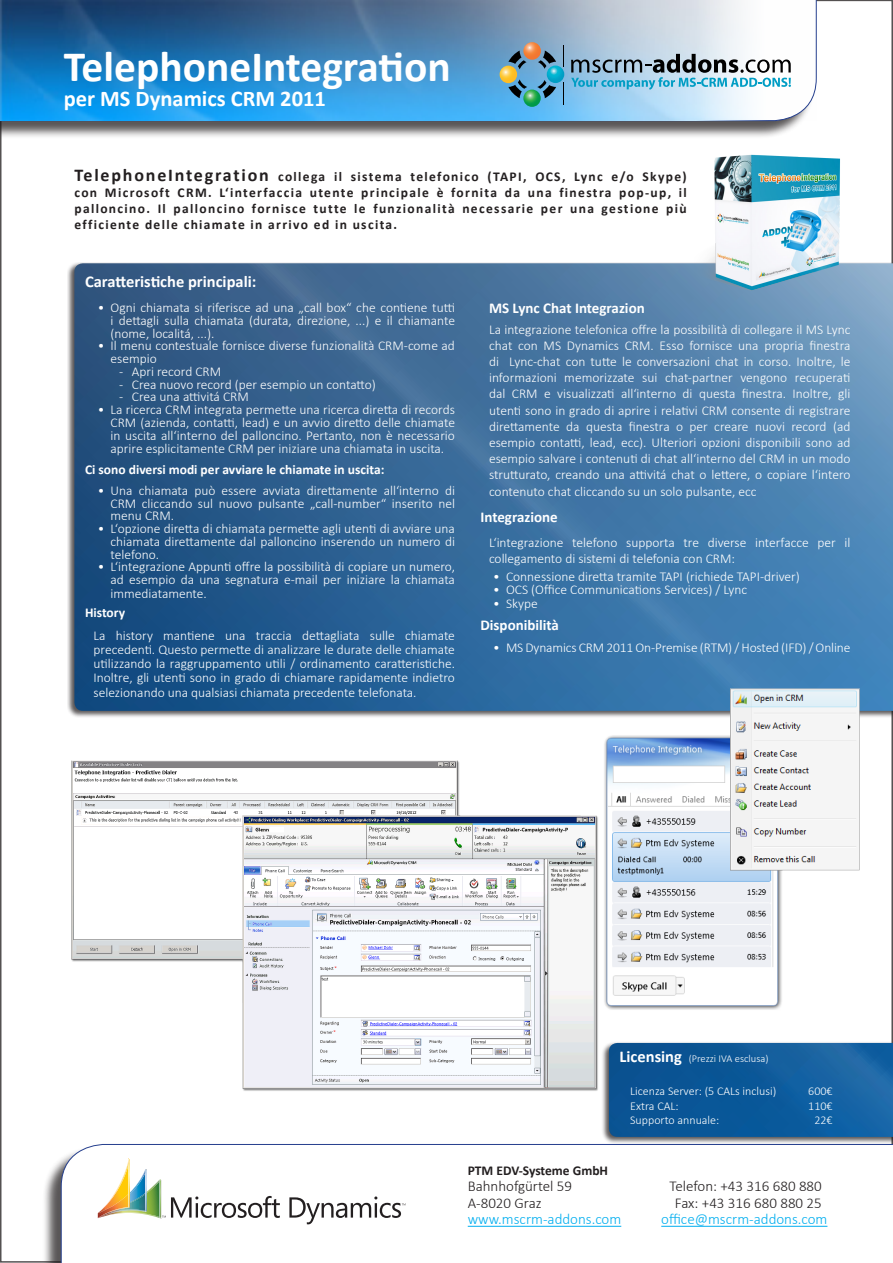
<style>
.page{position:relative;width:893px;height:1263px;background:#fff}
.page>*{position:absolute;margin:0;border:0;box-sizing:border-box;transform-origin:0 0}
.t1{font:700 43.5px "Calibri";color:#fff}
.t2{font:700 22.5px "Calibri";color:#fff}
.Ü{font:700 16.5px "Calibri";color:#fff}
.t3{font:300 15px "Calibri";color:#231f20}
.t4{font:300 15px "Calibri";color:#00aeef}
.Ü-2{font:700 15px "Calibri";color:#fff}
.T{font:700 15px "Calibri";color:#fff}
.T-2{font:300 13.5px/16.2px "Calibri";color:#fff;text-align:justify}
.t5{font:700 13.5px/16.2px "Calibri";letter-spacing:.1em;color:#231f20;text-align:justify}
.Ü-3{font:700 13.5px "Calibri";color:#fff}
.t6{font:700 13.5px "Calibri";color:#231f20}
.t7{font:300 12px "Calibri";color:#fff}
.t8{font:300 10.5px "Calibri";color:#fff}
.s1{font-size:18px}
.s2{font-weight:700;font-size:16.5px}
</style>
<div class="page">
<div style="left:0;top:0;width:814px;height:139px;background:#231f20;opacity:.75"></div>
<img style="left:0;top:1px;width:816px;height:120px">
<svg style="left:571px;top:54px;width:220px;height:36px"></svg>
<svg style="left:563px;top:82px;width:1px;height:22px"></svg>
<svg style="left:563px;top:45px;width:1px;height:22px"></svg>
<svg style="left:537px;top:80px;width:19px;height:18px"></svg>
<svg style="left:508px;top:51px;width:18px;height:18px"></svg>
<svg style="left:508px;top:79px;width:19px;height:19px"></svg>
<svg style="left:538px;top:50px;width:18px;height:19px"></svg>
<svg style="left:523px;top:42px;width:18px;height:18px"></svg>
<svg style="left:547px;top:66px;width:17px;height:17px"></svg>
<svg style="left:523px;top:90px;width:18px;height:17px"></svg>
<svg style="left:500px;top:66px;width:17px;height:17px"></svg>
<div style="left:42px;top:1146px;width:851px;height:117px;background:#231f20;opacity:.75"></div>
<svg style="left:61px;top:1144px;width:832px;height:119px"></svg>
<hr style="left:468px;top:1226px;width:153px;height:1px;background:#00aeef">
<hr style="left:661px;top:1226px;width:166px;height:1px;background:#00aeef">
<svg style="left:289px;top:1196px;width:116px;height:28px"></svg>
<svg style="left:98px;top:1159px;width:182px;height:60px"></svg>
<div style="left:601px;top:1041px;width:292px;height:103px;background:#231f20;opacity:.75"></div>
<img style="left:609px;top:1043px;width:284px;height:94px">
<div style="left:67px;top:262px;width:826px;height:456px;background:#231f20;opacity:.75"></div>
<img style="left:74px;top:263px;width:819px;height:448px">
<img style="left:694px;top:154px;width:154px;height:144px">
<img style="left:71px;top:760px;width:554px;height:337px">
<img style="left:602px;top:686px;width:263px;height:342px">
<p class="t1" style="left:64px;top:39px;width:388px">TelephoneIntegration</p>
<p class="t2" style="left:64px;top:84px;width:264px">per MS Dynamics CRM 2011</p>
<p class="t5" style="left:74px;top:168px;width:614px"><span class="s1">TelephoneIntegration</span> collega il sistema telefonico (TAPI, OCS, Lync e/o Skype) con Microsoft CRM. L‘interfaccia utente principale è fornita da una finestra pop-up, il palloncino. Il palloncino fornisce tutte le funzionalità necessarie per una gestione più efficiente delle chiamate in arrivo ed in uscita.</p>
<p class="Ü" style="left:85px;top:270px;width:173px">Caratteristiche principali:</p>
<p class="T-2" style="left:111px;top:301px;width:346px;line-height:12.8px;text-indent:-13px">• Ogni chiamata si riferisce ad una „call box“ che contiene tutti i dettagli sulla chiamata (durata, direzione, ...) e il chiamante (nome, localitá, ...).</p>
<p class="T-2" style="left:111px;top:339px;width:346px;line-height:12.8px;text-indent:-13px">• Il menu contestuale fornisce diverse funzionalità CRM-come ad esempio</p>
<p class="T-2" style="left:119px;top:363px;width:104px">- Apri record CRM</p>
<p class="T-2" style="left:119px;top:376px;width:258px">- Crea nuovo record (per esempio un contatto)</p>
<p class="T-2" style="left:119px;top:389px;width:131px">- Crea una attivitá CRM</p>
<p class="T-2" style="left:111px;top:403px;width:346px;line-height:13px;text-indent:-13px">• La ricerca CRM integrata permette una ricerca diretta di records CRM (azienda, contatti, lead) e un avvio diretto delle chiamate in uscita all‘interno del palloncino. Pertanto, non è necessario aprire esplicitamente CRM per iniziare una chiamata in uscita.</p>
<p class="Ü-3" style="left:85px;top:460px;width:301px">Ci sono diversi modi per avviare le chiamate in uscita:</p>
<p class="T-2" style="left:111px;top:484px;width:346px;line-height:12.8px;text-indent:-13px">• Una chiamata può essere avviata direttamente all‘interno di CRM cliccando sul nuovo pulsante „call-number“ inserito nel menu CRM.</p>
<p class="T-2" style="left:111px;top:522px;width:346px;line-height:12.8px;text-indent:-13px">• L‘opzione diretta di chiamata permette agli utenti di avviare una chiamata direttamente dal palloncino inserendo un numero di telefono.</p>
<p class="T-2" style="left:111px;top:560px;width:346px;line-height:13.2px;text-indent:-13px">• L‘integrazione Appunti offre la possibilità di copiare un numero, ad esempio da una segnatura e-mail per iniziare la chiamata immediatamente.</p>
<p class="Ü-3" style="left:85px;top:604px;width:42px">History</p>
<p class="T-2" style="left:94px;top:628px;width:363px;line-height:14.2px">La history mantiene una traccia dettagliata sulle chiamate precedenti. Questo permette di analizzare le durate delle chiamate utilizzando la raggruppamento utili / ordinamento caratteristiche.<br>Inoltre, gli utenti sono in grado di chiamare rapidamente indietro selezionando una qualsiasi chiamata precedente telefonata.</p>
<p class="T" style="left:489px;top:299px;width:157px">MS Lync Chat Integrazion</p>
<p class="T-2" style="left:489px;top:321px;width:363px">La integrazione telefonica offre la possibilità di collegare il MS Lync chat con MS Dynamics CRM. Esso fornisce una propria finestra di Lync-chat con tutte le conversazioni chat in corso. Inoltre, le informazioni memorizzate sui chat-partner vengono recuperati dal CRM e visualizzati all‘interno di questa finestra. Inoltre, gli utenti sono in grado di aprire i relativi CRM consente di registrare direttamente da questa finestra o per creare nuovi record (ad esempio contatti, lead, ecc). Ulteriori opzioni disponibili sono ad esempio salvare i contenuti di chat all‘interno del CRM in un modo strutturato, creando una attivitá chat o lettere, o copiare l‘intero contenuto chat cliccando su un solo pulsante, ecc</p>
<p class="Ü-2" style="left:480px;top:508px;width:79px">Integrazione</p>
<p class="T-2" style="left:489px;top:534px;width:363px">L‘integrazione telefono supporta tre diverse interfacce per il collegamento di sistemi di telefonia con CRM:</p>
<p class="T-2" style="left:493px;top:568px;width:308px">• Connessione diretta tramite TAPI (richiede TAPI-driver)</p>
<p class="T-2" style="left:493px;top:582px;width:256px">• OCS (Office Communications Services) / Lync</p>
<p class="T-2" style="left:493px;top:595px;width:46px">• Skype</p>
<p class="Ü-2" style="left:480px;top:615px;width:80px">Disponibilità</p>
<p class="T-2" style="left:493px;top:639px;width:359px">• MS Dynamics CRM 2011 On-Premise (RTM) / Hosted (IFD) / Online</p>
<p class="t8" style="left:620px;top:1052px;width:150px"><span class="s2">Licensing</span> (Prezzi IVA esclusa)</p>
<p class="t7" style="left:630px;top:1084px;width:148px">Licenza Server: (5 CALs inclusi)</p>
<p class="t7" style="left:808px;top:1084px;width:26px">600€</p>
<p class="t7" style="left:630px;top:1098px;width:50px">Extra CAL:</p>
<p class="t7" style="left:808px;top:1098px;width:26px">110€</p>
<p class="t7" style="left:630px;top:1113px;width:91px">Supporto annuale:</p>
<p class="t7" style="left:814px;top:1113px;width:20px">22€</p>
<p class="t6" style="left:468px;top:1162px;width:142px">PTM EDV-Systeme GmbH</p>
<p class="t3" style="left:468px;top:1177px;width:106px">Bahnhofgürtel 59</p>
<p class="t3" style="left:669px;top:1177px;width:154px">Telefon: +43 316 680 880</p>
<p class="t3" style="left:468px;top:1193px;width:76px">A-8020 Graz</p>
<p class="t3" style="left:675px;top:1193px;width:148px">Fax: +43 316 680 880 25</p>
<p class="t4" style="left:468px;top:1210px;width:155px">www.mscrm-addons.com</p>
<p class="t4" style="left:661px;top:1210px;width:168px">office@mscrm-addons.com</p>
</div>
